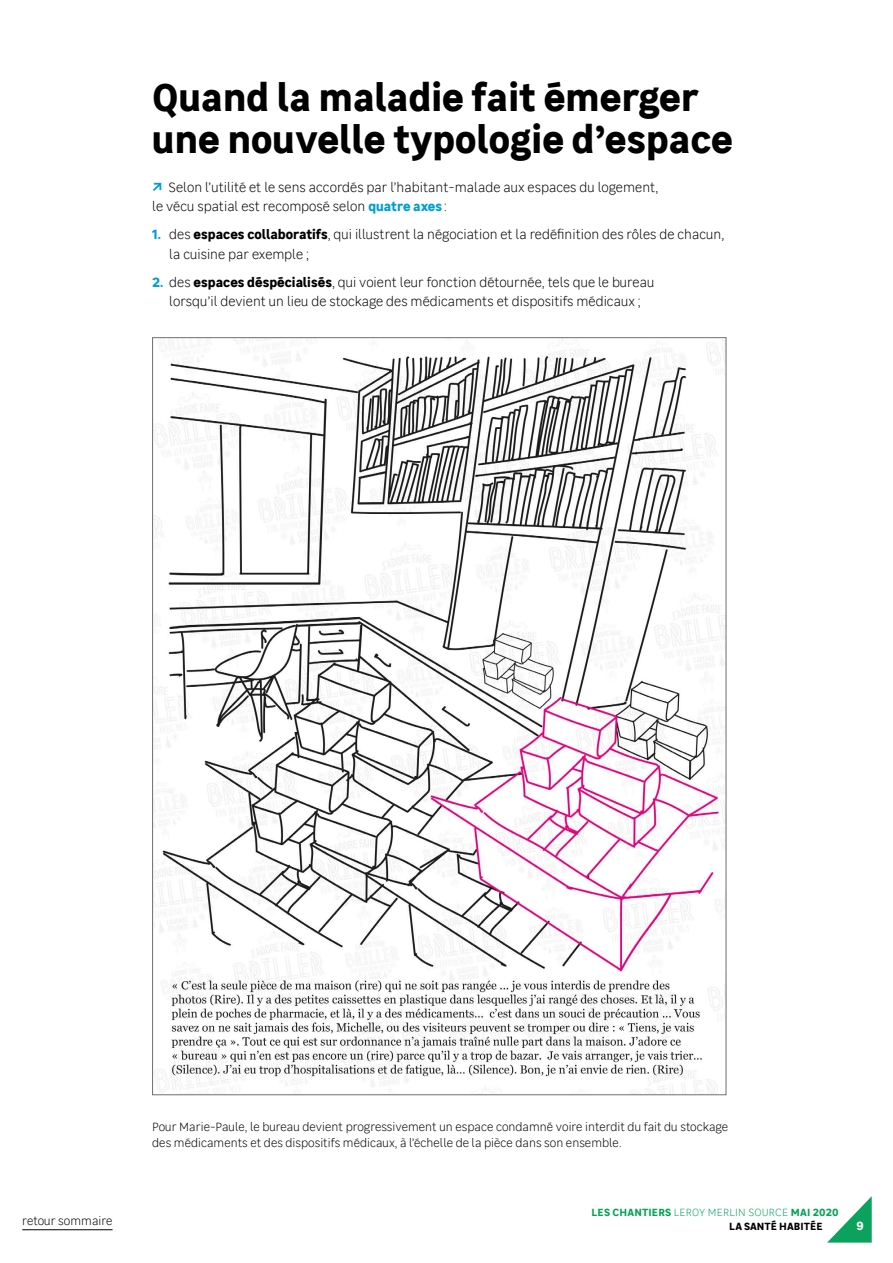
<style>
.page{position:relative;width:893px;height:1263px;background:#fff}
.page>*{position:absolute;margin:0;border:0;box-sizing:border-box;transform-origin:0 0}
.t1{font:700 39px/42px "Leroy Merlin Sans";color:#000}
.t2{font:300 13.5px/19.5px "Leroy Merlin Sans";color:#000}
.t3{font:300 12px/16.5px "Leroy Merlin Sans";color:#000}
.t4{font:700 12px "Leroy Merlin Sans";color:#fff}
.t5{font:700 10.5px/13.5px "Leroy Merlin Sans";letter-spacing:.01em;color:#0aa25c}
.s1{font-weight:700;color:#009ed4}
.s2{font-weight:700}
.s3{font-weight:300}
.s4{color:#000}
</style>
<div class="page">
<hr style="left:22px;top:1229px;width:91px;height:1px;background:#000">
<svg style="left:827px;top:1196px;width:45px;height:46px"></svg>
<img style="left:154px;top:339px;width:570px;height:754px">
<h1 class="t1" style="left:152px;top:74px;width:582px">Quand la maladie fait émerger une nouvelle typologie d’espace</h1>
<p class="t2" style="left:152px;top:176px;width:507px"><span class="s1">↗</span> Selon l’utilité et le sens accordés par l’habitant-malade aux espaces du logement, le vécu spatial est recomposé selon <span class="s1">quatre axes</span> :</p>
<p class="t2" style="left:169px;top:224px;width:556px;text-indent:-17px"><span class="s1">1.</span> des <span class="s2">espaces collaboratifs</span>, qui illustrent la négociation et la redéfinition des rôles de chacun, la cuisine par exemple ;</p>
<p class="t2" style="left:152px;top:271px;width:504px;text-align:center"><span class="s1">2.</span> des <span class="s2">espaces déspécialisés</span>, qui voient leur fonction détournée, tels que le bureau lorsqu’il devient un lieu de stockage des médicaments et dispositifs médicaux ;</p>
<p class="t3" style="left:152px;top:1118px;width:577px">Pour Marie-Paule, le bureau devient progressivement un espace condamné voire interdit du fait du stockage des médicaments et des dispositifs médicaux, à l’échelle de la pièce dans son ensemble.</p>
<p class="t3" style="left:22px;top:1212px;width:92px">retour sommaire</p>
<p class="t5" style="left:729px;top:1205px;width:111px;text-indent:-138px">LES CHANTIERS <span class="s3">LEROY MERLIN SOURCE</span> MAI 2020<br><span class="s4">LA SANTÉ HABITÉE</span></p>
<p class="t4" style="left:856px;top:1216px;width:9px">9</p>
</div>
